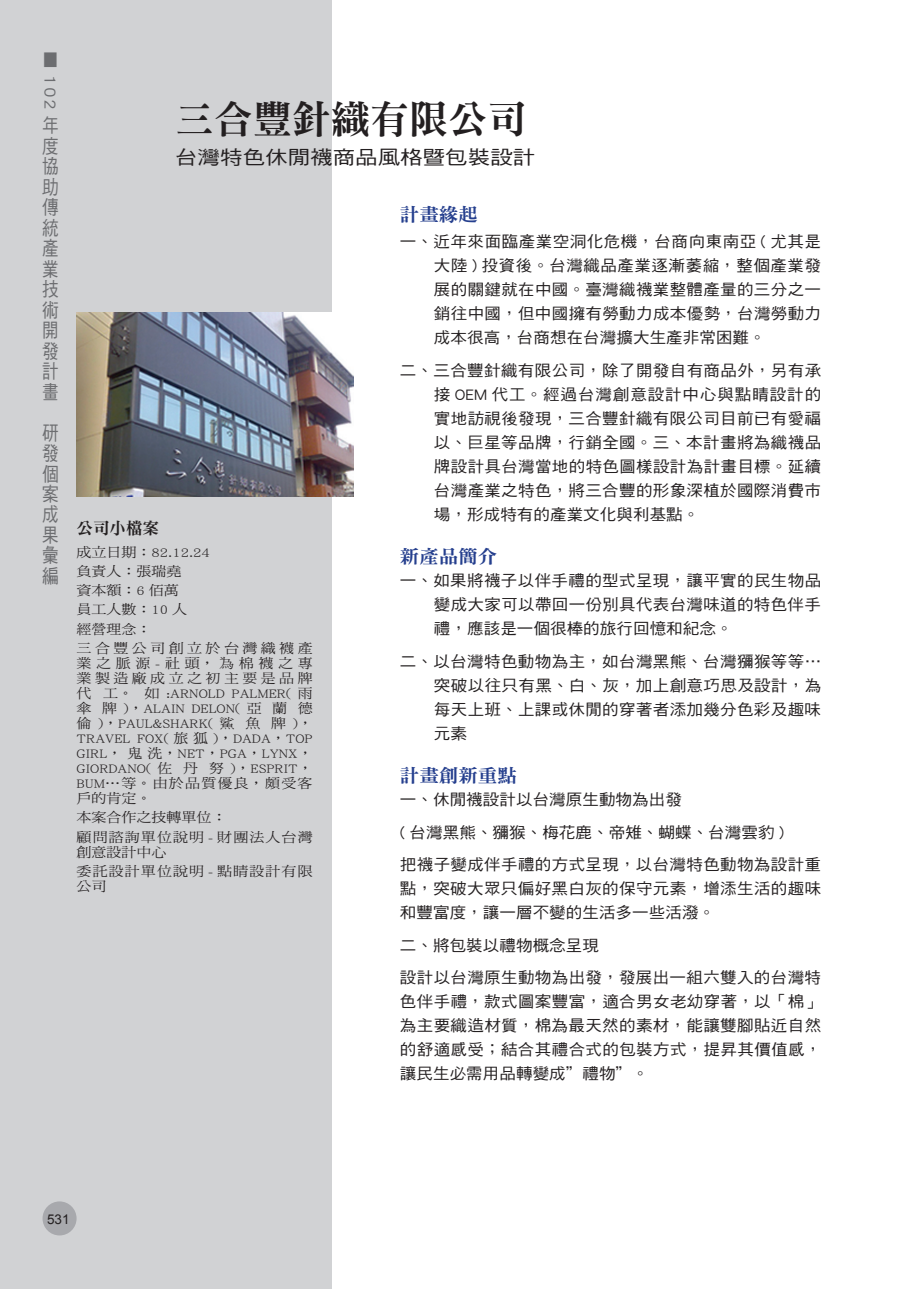
<style>
.page{position:relative;width:919px;height:1289px;background:#fff}
.page>*{position:absolute;margin:0;border:0;box-sizing:border-box;transform-origin:0 0}
.t1{font:39px "DF Ming Std W9";color:#231f20}
.t2{font:19.5px/20.5px "DF Hei Std W5";color:#6c6d70;text-align:justify;scale:.85 1}
.t3{font:19.2px "DF Hei Std W5";color:#231f20;scale:1.18 1}
.t4{font:18.6px "DF Ming Std W9";color:#253f8e;scale:1.05 1}
.t5{font:16.65px "DF Hei Std W5";color:#6c6d70;scale:1.18 1}
.t6{font:16.5px "DF Ming Std W9";color:#231f20}
.t7{font:15.6px/24px "DF Hei Std W5";letter-spacing:.02em;color:#231f20;text-align:justify;scale:1.05 1}
.t8{font:13.5px/15px "DF Ming Std W5";color:#231f20;scale:1.11 1}
.t9{font:13.5px/19.2px "DF Ming Std W5";letter-spacing:.07em;color:#231f20;scale:1.11 1}
.t10{font:13.5px "Arial";color:#231f20}
</style>
<div class="page">
<div style="left:0;top:0;width:332px;height:1288px;background:#d1d2d4"></div>
<div style="left:43px;top:1201px;width:34px;height:34px;background:#a8a9ad;border-radius:50%"></div>
<img style="left:77px;top:312px;width:277px;height:184px">
<p class="t5" style="left:59px;top:50px;width:52px;rotate:90deg">■ 102</p>
<p class="t2" style="left:42px;top:115px;width:21px">年度協助傳統產業技術開發計畫</p>
<p class="t2" style="left:42px;top:422px;width:21px">研發個案成果彙編</p>
<h1 class="t1" style="left:175px;top:98px;width:352px">三合豐針織有限公司</h1>
<p class="t3" style="left:175px;top:146px;width:307px">台灣特色休閒襪商品風格暨包裝設計</p>
<p class="t6" style="left:77px;top:519px;width:84px">公司小檔案</p>
<p class="t8" style="left:77px;top:542px;width:214px;line-height:19.2px">成立日期：82.12.24<br>負責人：張瑞堯<br>資本額：6 佰萬<br>員工人數：10 人<br>經營理念：<br>三合豐公司創立於台灣織襪產</p>
<p class="t8" style="left:77px;top:655px;width:214px;text-align:justify">業之脈源-社頭，為棉襪之專業製造廠成立之初主要是品牌代 工。 如 :ARNOLD PALMER( 雨傘 牌 )，ALAIN DELON( 亞 蘭 德倫 )，PAUL&amp;SHARK( 鯊 魚 牌 )，TRAVEL FOX( 旅狐 )，DADA，TOP GIRL，鬼洗，NET，PGA，LYNX，GIORDANO( 佐 丹 努 )，ESPRIT，BUM…等。由於品質優良，頗受客戶的肯定。</p>
<p class="t9" style="left:77px;top:807px;width:214px">本案合作之技轉單位：<br>顧問諮詢單位說明 - 財團法人台灣</p>
<p class="t9" style="left:77px;top:841px;width:214px">創意設計中心<br>委託設計單位說明 - 點睛設計有限</p>
<p class="t8" style="left:77px;top:878px;width:29px">公司</p>
<p class="t4" style="left:400px;top:205px;width:76px">計畫緣起</p>
<p class="t7" style="left:434px;top:229px;width:370px;text-indent:-34px">一、近年來面臨產業空洞化危機，台商向東南亞 ( 尤其是大陸 ) 投資後。台灣織品產業逐漸萎縮，整個產業發展的關鍵就在中國。臺灣織襪業整體產量的三分之一銷往中國，但中國擁有勞動力成本優勢，台灣勞動力成本很高，台商想在台灣擴大生產非常困難。</p>
<p class="t7" style="left:434px;top:358px;width:370px;text-indent:-34px">二、三合豐針織有限公司，除了開發自有商品外，另有承接 OEM 代工。經過台灣創意設計中心與點睛設計的實地訪視後發現，三合豐針織有限公司目前已有愛福以、巨星等品牌，行銷全國。三、本計畫將為織襪品牌設計具台灣當地的特色圖樣設計為計畫目標。延續台灣產業之特色，將三合豐的形象深植於國際消費市場，形成特有的產業文化與利基點。</p>
<p class="t4" style="left:400px;top:546px;width:94px">新產品簡介</p>
<p class="t7" style="left:434px;top:568px;width:370px;text-indent:-34px">一、如果將襪子以伴手禮的型式呈現，讓平實的民生物品變成大家可以帶回一份別具代表台灣味道的特色伴手禮，應該是一個很棒的旅行回憶和紀念。</p>
<p class="t7" style="left:434px;top:649px;width:370px;text-indent:-34px">二、以台灣特色動物為主，如台灣黑熊、台灣獼猴等等…突破以往只有黑、白、灰，加上創意巧思及設計，為每天上班、上課或休閒的穿著者添加幾分色彩及趣味元素</p>
<p class="t4" style="left:400px;top:765px;width:113px">計畫創新重點</p>
<p class="t7" style="left:400px;top:782px;width:402px;line-height:32.5px;text-align:left">一、休閒襪設計以台灣原生動物為出發<br>( 台灣黑熊、獼猴、梅花鹿、帝雉、蝴蝶、台灣雲豹 )<br>把襪子變成伴手禮的方式呈現，以台灣特色動物為設計重</p>
<p class="t7" style="left:400px;top:876px;width:402px">點，突破大眾只偏好黑白灰的保守元素，增添生活的趣味和豐富度，讓一層不變的生活多一些活潑。</p>
<p class="t7" style="left:400px;top:928px;width:402px;line-height:32.5px">二、將包裝以禮物概念呈現<br>設計以台灣原生動物為出發，發展出一組六雙入的台灣特</p>
<p class="t7" style="left:400px;top:989px;width:403px">色伴手禮，款式圖案豐富，適合男女老幼穿著，以「棉」為主要織造材質，棉為最天然的素材，能讓雙腳貼近自然的舒適感受；結合其禮合式的包裝方式，提昇其價值感，讓民生必需用品轉變成”禮物”。</p>
<p class="t10" style="left:47px;top:1209px;width:24px">531</p>
</div>
